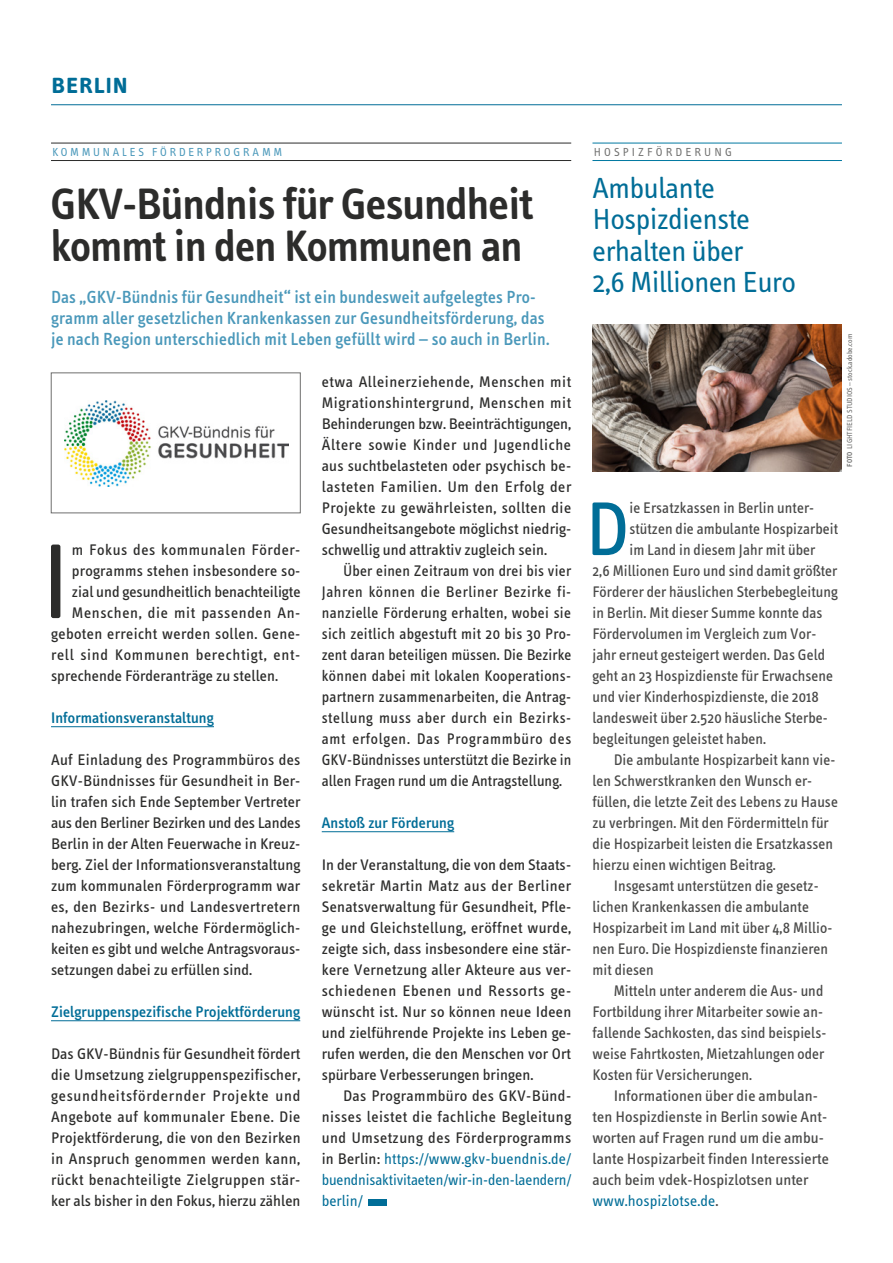
<style>
.page{position:relative;width:893px;height:1263px;background:#fff}
.page>*{position:absolute;margin:0;border:0;box-sizing:border-box;transform-origin:0 0}
._1_Artikel_Copy__Artikel_Initial_UA{font:109.8px "Info Text";color:#2c2c2b}
._2_Meldung_x_Copy_Meldung_Initial_UA{font:78.15px "Info Text";color:#006d97}
._1_Artikel_X_Head_Artikel_UA{font:600 45px/42px "Info Text";letter-spacing:-.015em;color:#2c2c2b}
._2_Meldung_X_Head_Meldung_UA{font:30px/31.5px "Info Text";color:#006d97}
.t1{font:30px "Info Text Semi Bold Caps";color:#006d97}
._1_Artikel_X_--_Intro_UA{font:500 18px/21px "Info Text";letter-spacing:.01em;color:#4a98ba}
._1_Artikel_Copy_Artikel_UA{font:15.75px/21px "Info Text";letter-spacing:.005em;color:#2c2c2b;text-align:justify}
._2_Meldung_X_Copy_Meldung_Text_UA{font:15.75px/21px "Info Text";letter-spacing:.005em;color:#494948}
._1_Artikel_Copy_Artikel_Einzug_UA{font:15.75px/21px "Info Text";letter-spacing:.015em;color:#2c2c2b;text-align:justify}
._2_Meldung_x_Copy_Meldung_Initial_UA-2{font:15.75px "Info Text";letter-spacing:.005em;color:#494948}
._1_Artikel_Copy__Artikel_Initial_UA-2{font:15.75px "Info Text";letter-spacing:.025em;color:#2c2c2b}
._1_Artikel_X_--_Zwischenüberschrift_UA{font:500 15.75px "Info Text";color:#006d97}
._1_Artikel_Copy__Artikel_Initial_UA-3{font:15.75px "Info Text";color:#2c2c2b}
._1_Artikel_Copy__Artikel_Initial_UA-4{font:15.75px "Info Text";letter-spacing:.005em;color:#2c2c2b}
._1_Artikel_X_Head_Artikel_UA-2{font:12px "Info OT Text";color:#4a98ba}
._2_Meldung_X_Head_Meldung_UA-2{font:12px "Info Text";color:#6f6f6e}
.t2{font:7.5px "Info Text";color:#6f6f6e}
.s1{color:#006d97}
.s2{font-weight:600}
</style>
<div class="page">
<hr style="left:51px;top:143px;width:520px;height:1px;background:#2c2c2b">
<hr style="left:51px;top:160px;width:520px;height:1px;background:#2c2c2b">
<hr style="left:592px;top:143px;width:250px;height:1px;background:#0078a1">
<hr style="left:592px;top:160px;width:250px;height:1px;background:#0078a1">
<hr style="left:51px;top:104px;width:791px;height:1px;background:#006d97">
<hr style="left:51px;top:726px;width:163px;height:1px;background:#006d97">
<hr style="left:51px;top:1020px;width:249px;height:1px;background:#006d97">
<hr style="left:322px;top:831px;width:132px;height:1px;background:#006d97">
<div style="left:369px;top:1199px;width:18px;height:7px;background:#006d97"></div>
<img style="left:64px;top:400px;width:225px;height:87px">
<div style="left:51px;top:373px;width:249px;height:140px;border:1px solid #6f6f6e"></div>
<img style="left:592px;top:324px;width:250px;height:147px">
<h3 class="t1" style="left:51px;top:66px;width:79px">berlin</h3>
<h2 class="_1_Artikel_X_Head_Artikel_UA-2" style="left:52px;top:145px;width:232px">KOMMUNALES FÖRDERPROGRAMM</h2>
<h2 class="_1_Artikel_X_Head_Artikel_UA" style="left:51px;top:183px;width:484px">GKV-Bündnis für Gesundheit kommt in den Kommunen an</h2>
<p class="_1_Artikel_X_--_Intro_UA" style="left:51px;top:287px;width:500px">Das „GKV-Bündnis für Gesundheit“ ist ein bundesweit aufgelegtes Pro&shy;gramm aller gesetzlichen Krankenkassen zur Gesundheitsförderung, das je nach Region unterschiedlich mit Leben gefüllt wird – so auch in Berlin.</p>
<p class="_1_Artikel_Copy__Artikel_Initial_UA" style="left:40px;top:520px;width:33px">I</p>
<p class="_1_Artikel_Copy__Artikel_Initial_UA-2" style="left:72px;top:541px;width:230px">m Fokus des kommunalen Förder-</p>
<p class="_1_Artikel_Copy__Artikel_Initial_UA-2" style="left:72px;top:562px;width:230px">programms stehen insbesondere so-</p>
<p class="_1_Artikel_Copy__Artikel_Initial_UA-3" style="left:72px;top:583px;width:230px">zial und gesundheitlich benachteiligte</p>
<p class="_1_Artikel_Copy__Artikel_Initial_UA-2" style="left:72px;top:604px;width:230px">Menschen, die mit passenden An-</p>
<p class="_1_Artikel_Copy__Artikel_Initial_UA-2" style="left:51px;top:625px;width:251px">geboten erreicht werden sollen. Gene-</p>
<p class="_1_Artikel_Copy__Artikel_Initial_UA-2" style="left:51px;top:646px;width:251px">rell sind Kommunen berechtigt, ent-</p>
<p class="_1_Artikel_Copy__Artikel_Initial_UA-4" style="left:51px;top:667px;width:229px">sprechende Förderanträge zu stellen.</p>
<h3 class="_1_Artikel_X_--_Zwischenüberschrift_UA" style="left:51px;top:709px;width:165px">Informationsveranstaltung</h3>
<p class="_1_Artikel_Copy_Artikel_UA" style="left:51px;top:749px;width:251px">Auf Einladung des Programmbüros des GKV-Bündnisses für Gesundheit in Ber&shy;lin trafen sich Ende September Vertreter aus den Berliner Bezirken und des Landes Berlin in der Alten Feuerwache in Kreuz&shy;berg. Ziel der Informationsveranstaltung zum kommunalen Förderprogramm war es, den Bezirks- und Landesvertretern nahezubringen, welche Fördermöglich&shy;keiten es gibt und welche Antragsvoraus&shy;setzungen dabei zu erfüllen sind.</p>
<h3 class="_1_Artikel_X_--_Zwischenüberschrift_UA" style="left:51px;top:1003px;width:251px">Zielgruppenspezifische Projektförderung</h3>
<p class="_1_Artikel_Copy_Artikel_UA" style="left:51px;top:1043px;width:251px">Das GKV-Bündnis für Gesundheit fördert die Umsetzung zielgruppenspezifischer, gesundheitsfördernder Projekte und Angebote auf kommunaler Ebene. Die Projektförderung, die von den Bezirken in Anspruch genommen werden kann, rückt benachteiligte Zielgruppen stär&shy;ker als bisher in den Fokus, hierzu zählen</p>
<p class="_1_Artikel_Copy_Artikel_UA" style="left:322px;top:371px;width:251px">etwa Alleinerziehende, Menschen mit Migrationshintergrund, Menschen mit Behinderungen bzw. Beeinträchtigungen, Ältere sowie Kinder und Jugendliche aus suchtbelasteten oder psychisch be&shy;lasteten Familien. Um den Erfolg der Projekte zu gewährleisten, sollten die Gesundheitsangebote möglichst niedrig&shy;schwellig und attraktiv zugleich sein.</p>
<p class="_1_Artikel_Copy_Artikel_Einzug_UA" style="left:322px;top:560px;width:251px;text-indent:21px">Über einen Zeitraum von drei bis vier Jahren können die Berliner Bezirke fi&shy;nanzielle Förderung erhalten, wobei sie sich zeitlich abgestuft mit 20 bis 30 Pro&shy;zent daran beteiligen müssen. Die Bezirke können dabei mit lokalen Kooperations&shy;partnern zusammenarbeiten, die Antrag&shy;stellung muss aber durch ein Bezirks&shy;amt erfolgen. Das Programmbüro des GKV-Bündnisses unterstützt die Bezirke in allen Fragen rund um die Antragstellung.</p>
<h3 class="_1_Artikel_X_--_Zwischenüberschrift_UA" style="left:322px;top:814px;width:134px">Anstoß zur Förderung</h3>
<p class="_1_Artikel_Copy_Artikel_UA" style="left:322px;top:854px;width:251px">In der Veranstaltung, die von dem Staats&shy;sekretär Martin Matz aus der Berliner Senatsverwaltung für Gesundheit, Pfle&shy;ge und Gleichstellung, eröffnet wurde, zeigte sich, dass insbesondere eine stär&shy;kere Vernetzung aller Akteure aus ver&shy;schiedenen Ebenen und Ressorts ge&shy;wünscht ist. Nur so können neue Ideen und zielführende Projekte ins Leben ge&shy;rufen werden, die den Menschen vor Ort spürbare Verbesserungen bringen.</p>
<p class="_1_Artikel_Copy_Artikel_Einzug_UA" style="left:322px;top:1085px;width:251px;text-indent:21px">Das Programmbüro des GKV-Bünd&shy;nisses leistet die fachliche Begleitung und Umsetzung des Förderprogramms in Berlin: <span class="s1">https://www.gkv-buendnis.de/ buendnisaktivitaeten/wir-in-den-laendern/ berlin/</span></p>
<h2 class="_2_Meldung_X_Head_Meldung_UA-2" style="left:594px;top:145px;width:140px">HOSPIZFÖRDERUNG</h2>
<h2 class="_2_Meldung_X_Head_Meldung_UA" style="left:592px;top:172px;width:206px">Ambulante<br>Hospizdienste erhalten über<br>2,6 Millionen Euro</h2>
<p class="t2" style="left:845px;top:467px;width:134px;rotate:-90deg"><span class="s2">FOTO</span> LIGHTFIELD STUDIOS – stock.adobe.com</p>
<p class="_2_Meldung_x_Copy_Meldung_Initial_UA" style="left:585px;top:485px;width:45px">D</p>
<p class="_2_Meldung_x_Copy_Meldung_Initial_UA-2" style="left:629px;top:499px;width:186px">ie Ersatzkassen in Berlin unter-</p>
<p class="_2_Meldung_x_Copy_Meldung_Initial_UA-2" style="left:629px;top:520px;width:210px">stützen die ambulante Hospizarbeit</p>
<p class="_2_Meldung_x_Copy_Meldung_Initial_UA-2" style="left:629px;top:541px;width:187px">im Land in diesem Jahr mit über</p>
<p class="_2_Meldung_x_Copy_Meldung_Initial_UA-2" style="left:592px;top:562px;width:246px">2,6 Millionen Euro und sind damit größter</p>
<p class="_2_Meldung_x_Copy_Meldung_Initial_UA-2" style="left:592px;top:583px;width:247px">Förderer der häuslichen Sterbebegleitung</p>
<p class="_2_Meldung_x_Copy_Meldung_Initial_UA-2" style="left:592px;top:604px;width:232px">in Berlin. Mit dieser Summe konnte das</p>
<p class="_2_Meldung_x_Copy_Meldung_Initial_UA-2" style="left:592px;top:625px;width:225px">Fördervolumen im Vergleich zum Vor-</p>
<p class="_2_Meldung_x_Copy_Meldung_Initial_UA-2" style="left:592px;top:646px;width:234px">jahr erneut gesteigert werden. Das Geld</p>
<p class="_2_Meldung_x_Copy_Meldung_Initial_UA-2" style="left:592px;top:667px;width:242px">geht an 23 Hospizdienste für Erwachsene</p>
<p class="_2_Meldung_x_Copy_Meldung_Initial_UA-2" style="left:592px;top:688px;width:228px">und vier Kinderhospizdienste, die 2018</p>
<p class="_2_Meldung_x_Copy_Meldung_Initial_UA-2" style="left:592px;top:709px;width:237px">landesweit über 2.520 häusliche Sterbe-</p>
<p class="_2_Meldung_x_Copy_Meldung_Initial_UA-2" style="left:592px;top:730px;width:175px">begleitungen geleistet haben.</p>
<p class="_2_Meldung_X_Copy_Meldung_Text_UA" style="left:592px;top:749px;width:247px;text-indent:21px">Die ambulante Hospizarbeit kann vie&shy;len Schwerstkranken den Wunsch er&shy;füllen, die letzte Zeit des Lebens zu Hause zu verbringen. Mit den Fördermitteln für die Hospizarbeit leisten die Ersatzkassen hierzu einen wichtigen Beitrag.</p>
<p class="_2_Meldung_X_Copy_Meldung_Text_UA" style="left:592px;top:875px;width:241px;text-indent:21px">Insgesamt unterstützen die gesetz&shy;lichen Krankenkassen die ambulante Hospizarbeit im Land mit über 4,8 Millio&shy;nen Euro. Die Hospizdienste finanzieren mit diesen</p>
<p class="_2_Meldung_X_Copy_Meldung_Text_UA" style="left:592px;top:980px;width:235px;text-indent:21px">Mitteln unter anderem die Aus- und Fortbildung ihrer Mitarbeiter sowie an&shy;fallende Sachkosten, das sind beispiels&shy;weise Fahrtkosten, Mietzahlungen oder Kosten für Versicherungen.</p>
<p class="_2_Meldung_X_Copy_Meldung_Text_UA" style="left:592px;top:1085px;width:238px;text-indent:21px">Informationen über die ambulan&shy;ten Hospizdienste in Berlin sowie Ant&shy;worten auf Fragen rund um die ambu&shy;lante Hospizarbeit finden Interessierte auch beim vdek-Hospizlotsen unter <span class="s1">www.hospizlotse.de</span>.</p>
</div>
